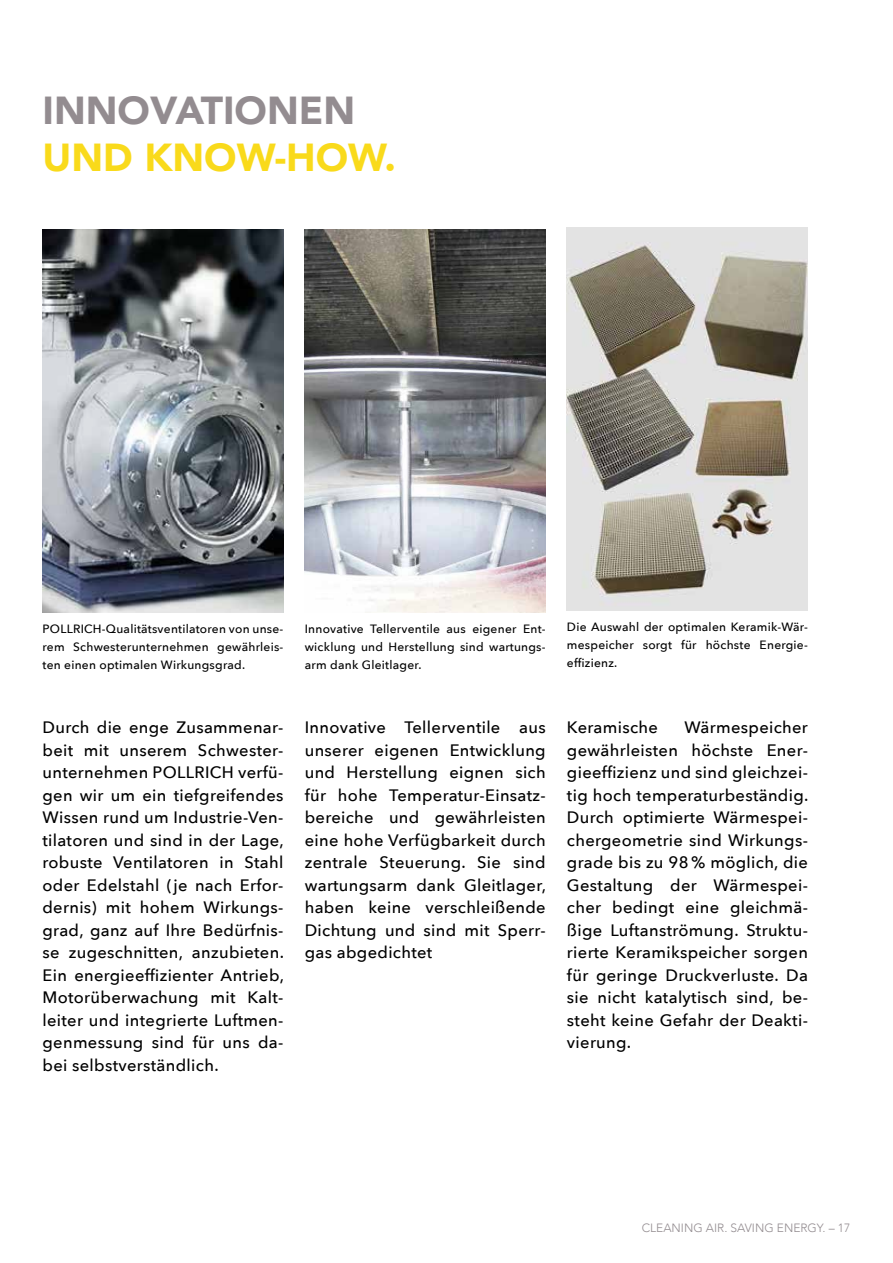
<style>
.page{position:relative;width:893px;height:1263px;background:#fff}
.page>*{position:absolute;margin:0;border:0;box-sizing:border-box;transform-origin:0 0}
.t1{font:900 39px "Avenir";color:#938c90}
.t2{font:900 39px "Avenir";color:#f9da1b}
.t3{font:500 16.5px/22.5px "Avenir Next";letter-spacing:.02em;color:#000;text-align:justify}
.t4{font:500 12px/18px "Avenir Next";letter-spacing:.02em;color:#000;text-align:justify}
.t5{font:300 12px "Avenir";color:#938c90}
</style>
<div class="page">
<img style="left:305px;top:230px;width:241px;height:382px">
<img style="left:43px;top:230px;width:240px;height:382px">
<img style="left:567px;top:227px;width:241px;height:383px">
<h1 class="t1" style="left:43px;top:77px;width:314px">INNOVATIONEN</h1>
<h1 class="t2" style="left:43px;top:124px;width:355px">UND KNOW-HOW.</h1>
<p class="t4" style="left:43px;top:619px;width:242px">POLLRICH-Qualitätsventilatoren von unse&shy;rem Schwesterunternehmen gewährleis&shy;ten einen optimalen Wirkungsgrad.</p>
<p class="t4" style="left:305px;top:619px;width:242px">Innovative Tellerventile aus eigener Ent&shy;wicklung und Herstellung sind wartungs&shy;arm dank Gleitlager.</p>
<p class="t3" style="left:43px;top:715px;width:243px">Durch die enge Zusammenar&shy;beit mit unserem Schwester&shy;unternehmen POLLRICH verfü&shy;gen wir um ein tiefgreifendes Wissen rund um Industrie-Ven&shy;tilatoren und sind in der Lage, robuste Ventilatoren in Stahl oder Edelstahl (je nach Erfor&shy;dernis) mit hohem Wirkungs&shy;grad, ganz auf Ihre Bedürfnis&shy;se zugeschnitten, anzubieten.<br>Ein energieeffizienter Antrieb, Motorüberwachung mit Kalt&shy;leiter und integrierte Luftmen&shy;genmessung sind für uns da&shy;bei selbstverständlich.</p>
<p class="t3" style="left:305px;top:715px;width:243px">Innovative Tellerventile aus unserer eigenen Entwicklung und Herstellung eignen sich für hohe Temperatur-Einsatz&shy;bereiche und gewährleisten eine hohe Verfügbarkeit durch zentrale Steuerung. Sie sind wartungsarm dank Gleitlager, haben keine verschleißende Dichtung und sind mit Sperr&shy;gas abgedichtet</p>
<p class="t4" style="left:567px;top:617px;width:242px">Die Auswahl der optimalen Keramik-Wär&shy;mespeicher sorgt für höchste Energie&shy;effizienz.</p>
<p class="t3" style="left:567px;top:715px;width:243px;text-indent:118px">Wärmespeicher gewährleisten höchste Ener&shy;gieeffizienz und sind gleichzei&shy;tig hoch temperaturbeständig.<br>Durch optimierte Wärmespei&shy;chergeometrie sind Wirkungs&shy;grade bis zu 98 % möglich, die Gestaltung der Wärmespei&shy;cher bedingt eine gleichmä&shy;ßige Luftanströmung. Struktu&shy;rierte Keramikspeicher sorgen für geringe Druckverluste. Da sie nicht katalytisch sind, be&shy;steht keine Gefahr der Deakti&shy;vierung.</p>
<p class="t3" style="left:567px;top:715px;width:92px">Keramische</p>
<p class="t5" style="left:642px;top:1221px;width:210px">CLEANING AIR. SAVING ENERGY. – 17</p>
</div>
